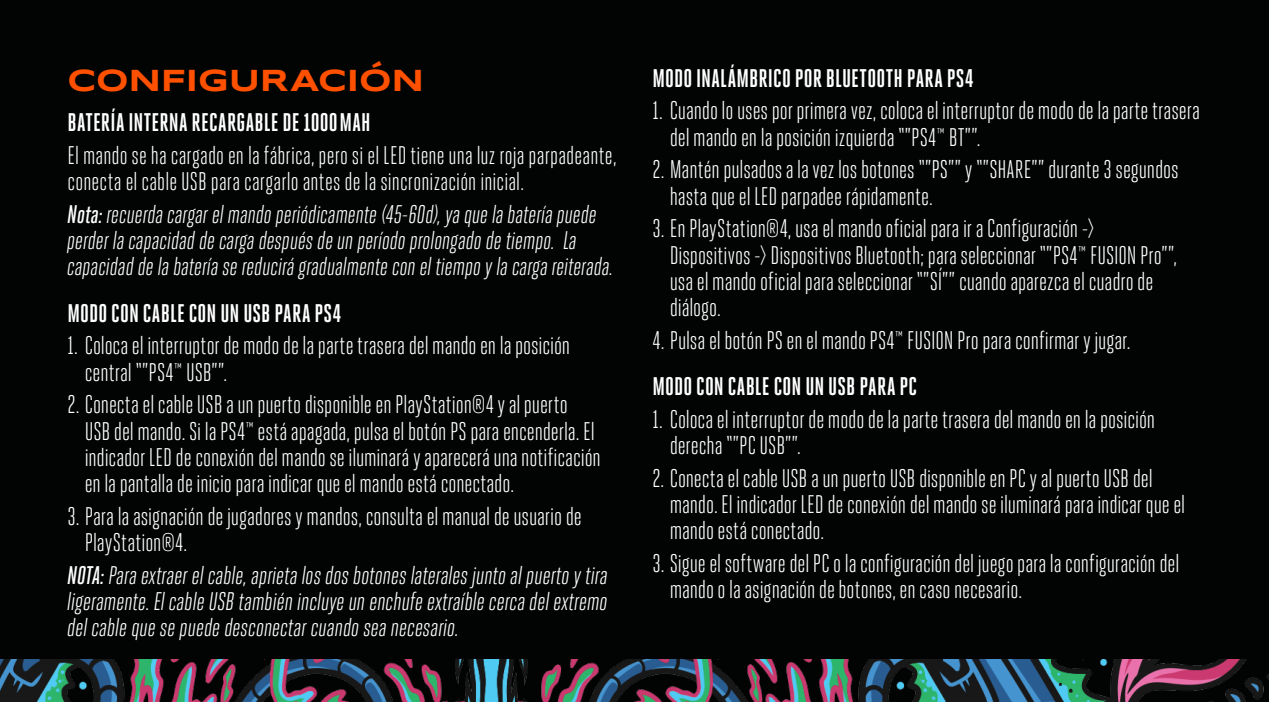
<style>
.page{position:relative;width:1269px;height:702px;background:#020303}
.page>*{position:absolute;margin:0;border:0;box-sizing:border-box;transform-origin:0 0}
.t1{font:700 31.5px "Syncopate";letter-spacing:-.005em;color:#ff5000}
.t2{font:25.5px/26.1px "Heroic Condensed";letter-spacing:-.005em;color:#fff}
.t3{font:italic 25.5px/26.1px "Heroic Condensed";color:#fff}
.t4{font:700 25.5px "Heroic Condensed";letter-spacing:.01em;color:#fff}
.s1{font-weight:500}
</style>
<div class="page">
<img style="left:0;top:660px;width:1269px;height:42px">
<p class="t1" style="left:68px;top:61px;width:358px">CONFIGURACIÓN</p>
<p class="t4" style="left:68px;top:108px;width:305px">BATERÍA INTERNA RECARGABLE DE 1000 MAH</p>
<p class="t2" style="left:68px;top:142px;width:551px">El mando se ha cargado en la fábrica, pero si el LED tiene una luz roja parpadeante, conecta el cable USB para cargarlo antes de la sincronización inicial.</p>
<p class="t3" style="left:68px;top:201px;width:548px"><span class="s1">Nota:</span> recuerda cargar el mando periódicamente (45-60d), ya que la batería puede perder la capacidad de carga después de un período prolongado de tiempo. La capacidad de la batería se reducirá gradualmente con el tiempo y la carga reiterada.</p>
<p class="t4" style="left:68px;top:299px;width:275px">MODO CON CABLE CON UN USB PARA PS4</p>
<p class="t2" style="left:85px;top:333px;width:487px;text-indent:-17px">1. Coloca el interruptor de modo de la parte trasera del mando en la posición central “”PS4™ USB””.</p>
<p class="t2" style="left:85px;top:392px;width:518px;text-indent:-17px">2. Conecta el cable USB a un puerto disponible en PlayStation®4 y al puerto<br>USB del mando. Si la PS4™ está apagada, pulsa el botón PS para encenderla. El indicador LED de conexión del mando se iluminará y aparecerá una notificación en la pantalla de inicio para indicar que el mando está conectado.</p>
<p class="t2" style="left:85px;top:503px;width:499px;text-indent:-17px">3. Para la asignación de jugadores y mandos, consulta el manual de usuario de<br>PlayStation®4.</p>
<p class="t3" style="left:67px;top:562px;width:542px;text-align:justify"><span class="s1">NOTA:</span> Para extraer el cable, aprieta los dos botones laterales junto al puerto y tira ligeramente. El cable USB también incluye un enchufe extraíble cerca del extremo del cable que se puede desconectar cuando sea necesario.</p>
<p class="t4" style="left:652px;top:64px;width:323px">MODO INALÁMBRICO POR BLUETOOTH PARA PS4</p>
<p class="t2" style="left:670px;top:98px;width:532px;text-indent:-17px">1. Cuando lo uses por primera vez, coloca el interruptor de modo de la parte trasera del mando en la posición izquierda “”PS4™ BT””.</p>
<p class="t2" style="left:670px;top:157px;width:510px;text-indent:-17px">2. Mantén pulsados a la vez los botones “”PS”” y “”SHARE”” durante 3 segundos hasta que el LED parpadee rápidamente.</p>
<p class="t2" style="left:670px;top:216px;width:509px;text-indent:-17px">3. En PlayStation®4, usa el mando oficial para ir a Configuración -&gt; Dispositivos -&gt; Dispositivos Bluetooth; para seleccionar “”PS4™ FUSION Pro””, usa el mando oficial para seleccionar “”SÍ”” cuando aparezca el cuadro de diálogo.</p>
<p class="t2" style="left:652px;top:327px;width:480px">4. Pulsa el botón PS en el mando PS4™ FUSION Pro para confirmar y jugar.</p>
<p class="t4" style="left:652px;top:372px;width:266px">MODO CON CABLE CON UN USB PARA PC</p>
<p class="t2" style="left:670px;top:406px;width:487px;text-indent:-17px">1. Coloca el interruptor de modo de la parte trasera del mando en la posición derecha “”PC USB””.</p>
<p class="t2" style="left:670px;top:465px;width:517px;text-indent:-17px">2. Conecta el cable USB a un puerto USB disponible en PC y al puerto USB del mando. El indicador LED de conexión del mando se iluminará para indicar que el mando está conectado.</p>
<p class="t2" style="left:670px;top:550px;width:511px;text-indent:-17px">3. Sigue el software del PC o la configuración del juego para la configuración del mando o la asignación de botones, en caso necesario.</p>
</div>
